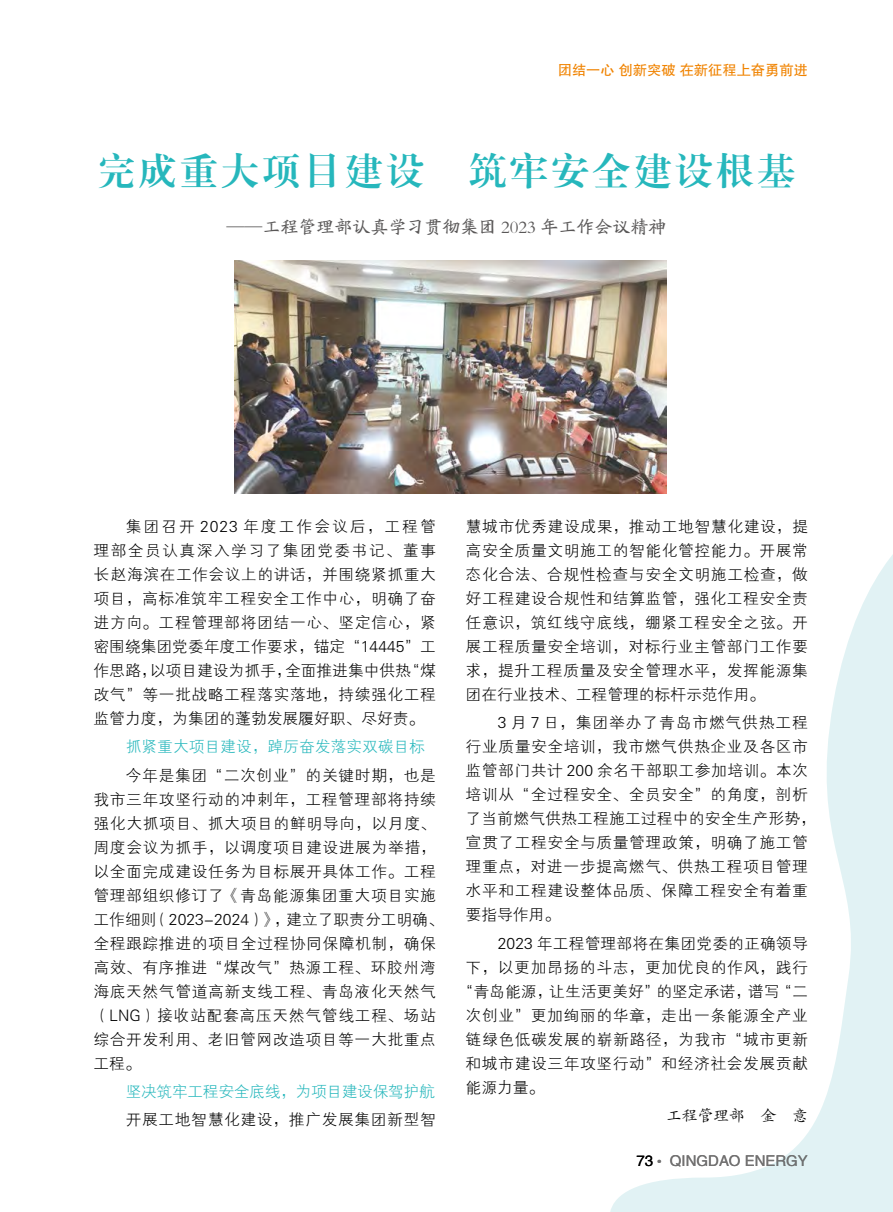
<style>
.page{position:relative;width:893px;height:1212px;background:#fff}
.page>*{position:absolute;margin:0;border:0;box-sizing:border-box;transform-origin:0 0}
.t1{font:37.5px "FZXBSK GBK1 0";letter-spacing:.1em;color:#26b7bc}
.t2{font:18px "FZBWKSJW GB1 0";color:#595757}
.t3{font:15.75px/24px "FZXH1 JW GB1 0";letter-spacing:.04em;color:#000;text-align:justify}
.t4{font:15.75px "FZXH1 JW GB1 0";color:#000}
.t5{font:15.75px "FZXH1 JW GB1 0";letter-spacing:.015em;color:#000}
.t6{font:15.75px "FZXH1 JW GB1 0";letter-spacing:-.02em;color:#26b7bc}
.t7{font:15.75px "FZXH1 JW GB1 0";color:#26b7bc}
.t8{font:15.75px "FZKTJW GB1 0";color:#000}
.t9{font:15px "FZHTJW GB1 0";color:#727171}
.t10{font:14.25px "FZHTJW GB1 0";color:#f08300}
.s1{color:#000}
</style>
<div class="page">
<img style="left:235px;top:260px;width:431px;height:233px">
<svg style="left:610px;top:554px;width:283px;height:658px"></svg>
<p class="t10" style="left:558px;top:62px;width:252px">团结一心 创新突破 在新征程上奋勇前进</p>
<h1 class="t1" style="left:98px;top:150px;width:699px">完成重大项目建设　筑牢安全建设根基</h1>
<p class="t2" style="left:227px;top:217px;width:441px">——工程管理部认真学习贯彻集团 2023 年工作会议精神</p>
<p class="t3" style="left:94px;top:515px;width:344px;text-indent:32px">集团召开 2023 年度工作会议后，工程管理部全员认真深入学习了集团党委书记、董事长赵海滨在工作会议上的讲话，并围绕紧抓重大项目，高标准筑牢工程安全工作中心，明确了奋进方向。工程管理部将团结一心、坚定信心，紧密围绕集团党委年度工作要求，锚定“14445”工作思路，以项目建设为抓手，全面推进集中供热“煤改气”等一批战略工程落实落地，持续强化工程监管力度，为集团的蓬勃发展履好职、尽好责。</p>
<p class="t7" style="left:126px;top:738px;width:301px">抓紧重大项目建设，踔厉奋发落实双碳目标</p>
<p class="t3" style="left:94px;top:763px;width:352px;text-align:left;text-indent:32px">今年是集团“二次创业”的关键时期，也是我市三年攻坚行动的冲刺年，工程管理部将持续强化大抓项目、抓大项目的鲜明导向，以月度、周度会议为抓手，以调度项目建设进展为举措，以全面完成建设任务为目标展开具体工作。工程管理部组织修订了《青岛能源集团重大项目实施工作细则（2023-2024）》，建立了职责分工明确、全程跟踪推进的项目全过程协同保障机制，确保高效、有序推进“煤改气”热源工程、环胶州湾海底天然气管道高新支线工程、青岛液化天然气（LNG）接收站配套高压天然气管线工程、场站综合开发利用、老旧管网改造项目等一大批重点工程。</p>
<p class="t6" style="left:126px;top:1083px;width:311px">坚决筑牢工程安全底线，为项目建设保驾护航</p>
<p class="t3" style="left:126px;top:1108px;width:311px">开展工地智慧化建设，推广发展集团新型智</p>
<p class="t3" style="left:466px;top:515px;width:344px">慧城市优秀建设成果，推动工地智慧化建设，提高安全质量文明施工的智能化管控能力。开展常态化合法、合规性检查与安全文明施工检查，做好工程建设合规性和结算监管，强化工程安全责任意识，筑红线守底线，绷紧工程安全之弦。开展工程质量安全培训，对标行业主管部门工作要求，提升工程质量及安全管理水平，发挥能源集团在行业技术、工程管理的标杆示范作用。</p>
<p class="t3" style="left:466px;top:711px;width:352px;text-align:left;text-indent:32px">3 月 7 日，集团举办了青岛市燃气供热工程行业质量安全培训，我市燃气供热企业及各区市监管部门共计 200 余名干部职工参加培训。本次培训从“全过程安全、全员安全”的角度，剖析了当前燃气供热工程施工过程中的安全生产形势，宣贯了工程安全与质量管理政策，明确了施工管理重点，对进一步提高燃气、供热工程项目管理水平和工程建设整体品质、保障工程安全有着重要指导作用。</p>
<p class="t5" style="left:498px;top:935px;width:311px">2023 年工程管理部将在集团党委的正确领导</p>
<p class="t3" style="left:466px;top:955px;width:344px">下，以更加昂扬的斗志，更加优良的作风，践行</p>
<p class="t4" style="left:458px;top:983px;width:352px">“青岛能源，让生活更美好”的坚定承诺，谱写“二</p>
<p class="t3" style="left:466px;top:1003px;width:344px">次创业”更加绚丽的华章，走出一条能源全产业</p>
<p class="t3" style="left:466px;top:1027px;width:344px">链绿色低碳发展的崭新路径，为我市“城市更新</p>
<p class="t3" style="left:466px;top:1051px;width:344px">和城市建设三年攻坚行动”和经济社会发展贡献</p>
<p class="t3" style="left:466px;top:1075px;width:80px">能源力量。</p>
<p class="t8" style="left:666px;top:1107px;width:143px">工程管理部　金　意</p>
<p class="t9" style="left:636px;top:1153px;width:173px"><span class="s1">73</span> <sup>●</sup> QINGDAO ENERGY</p>
</div>
